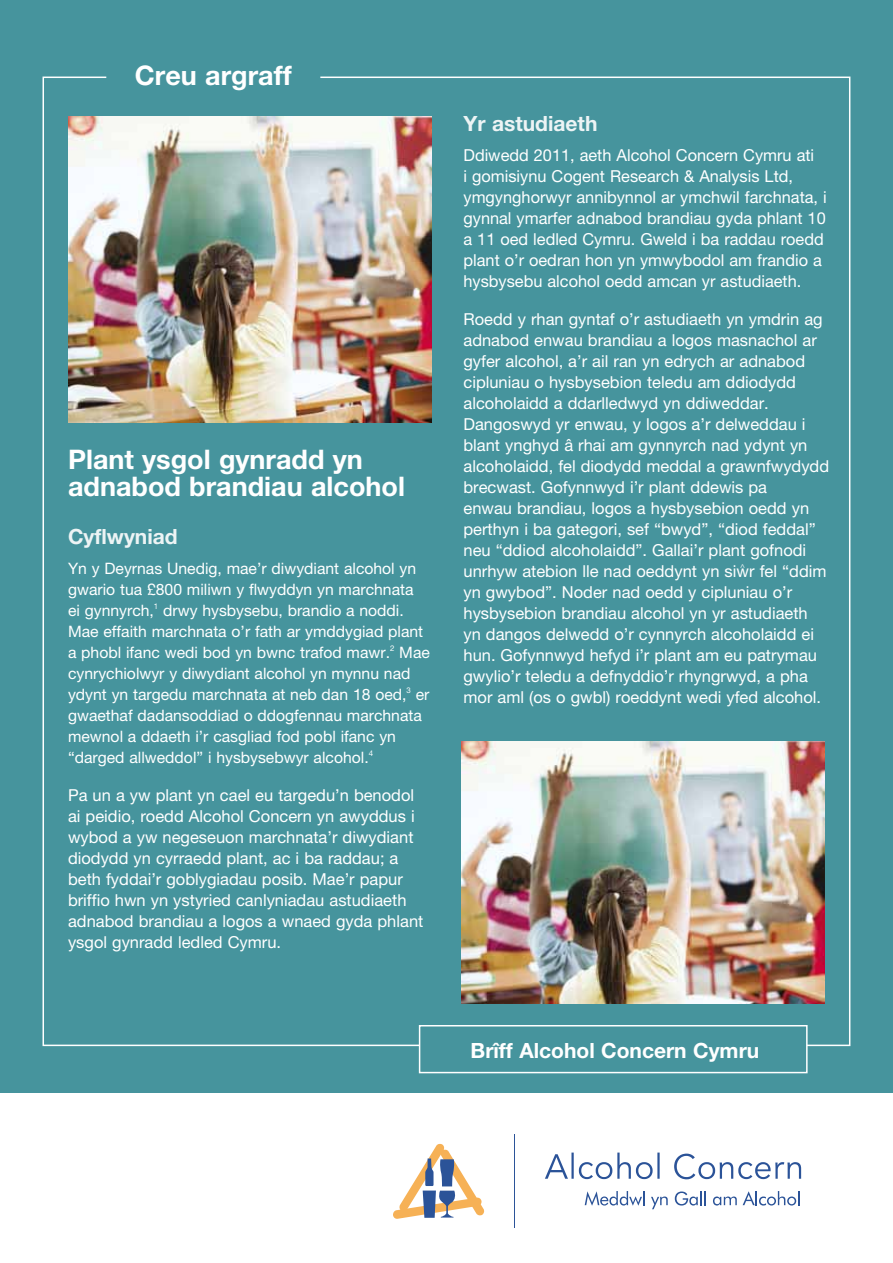
<style>
.page{position:relative;width:893px;height:1263px;background:#fff}
.page>*{position:absolute;margin:0;border:0;box-sizing:border-box;transform-origin:0 0}
.t1{font:700 27px/27px "Helvetica Neue";color:#fff}
.t2{font:700 21px "Helvetica Neue";color:#fff}
.t3{font:700 21px "Helvetica Neue";color:#edf4f5}
.t4{font:16.5px/21px "Helvetica Neue";color:#fff}
.t5{font:15.75px/21px "Helvetica Neue";color:#fff}
</style>
<div class="page">
<div style="left:0;top:0;width:893px;height:1093px;background:#46949d"></div>
<div style="left:419px;top:1025px;width:389px;height:48px;background:#46949d;border:2px solid #fff"></div>
<img style="left:68px;top:117px;width:364px;height:305px">
<img style="left:461px;top:741px;width:364px;height:262px">
<svg style="left:393px;top:1143px;width:92px;height:76px"></svg>
<hr style="left:514px;top:1135px;width:1px;height:93px;background:#2b5398">
<svg style="left:545px;top:1152px;width:256px;height:27px"></svg>
<svg style="left:585px;top:1191px;width:60px;height:15px"></svg>
<svg style="left:651px;top:1196px;width:17px;height:13px"></svg>
<svg style="left:675px;top:1191px;width:31px;height:14px"></svg>
<svg style="left:713px;top:1196px;width:24px;height:9px"></svg>
<svg style="left:743px;top:1191px;width:57px;height:14px"></svg>
<h1 class="t1" style="left:135px;top:61px;width:158px">Creu argraff</h1>
<h1 class="t1" style="left:68px;top:445px;width:338px">Plant ysgol gynradd yn adnabod brandiau alcohol</h1>
<p class="t3" style="left:68px;top:524px;width:111px">Cyflwyniad</p>
<p class="t5" style="left:68px;top:557px;width:363px">Yn y Deyrnas Unedig, mae’r diwydiant alcohol yn gwario tua £800 miliwn y flwyddyn yn marchnata<br>ei gynnyrch,<sup>1</sup> drwy hysbysebu, brandio a noddi.<br>Mae effaith marchnata o’r fath ar ymddygiad plant a phobl ifanc wedi bod yn bwnc trafod mawr.<sup>2</sup> Mae cynrychiolwyr y diwydiant alcohol yn mynnu nad ydynt yn targedu marchnata at neb dan 18 oed,<sup>3</sup> er gwaethaf dadansoddiad o ddogfennau marchnata mewnol a ddaeth i’r casgliad fod pobl ifanc yn “darged allweddol” i hysbysebwyr alcohol.<sup>4</sup></p>
<p class="t4" style="left:68px;top:784px;width:357px">Pa un a yw plant yn cael eu targedu’n benodol ai peidio, roedd Alcohol Concern yn awyddus i wybod a yw negeseuon marchnata’r diwydiant diodydd yn cyrraedd plant, ac i ba raddau; a beth fyddai’r goblygiadau posib. Mae’r papur briffio hwn yn ystyried canlyniadau astudiaeth adnabod brandiau a logos a wnaed gyda phlant ysgol gynradd ledled Cymru.</p>
<p class="t3" style="left:463px;top:111px;width:135px">Yr astudiaeth</p>
<p class="t4" style="left:463px;top:144px;width:365px">Ddiwedd 2011, aeth Alcohol Concern Cymru ati<br>i gomisiynu Cogent Research &amp; Analysis Ltd, ymgynghorwyr annibynnol ar ymchwil farchnata, i gynnal ymarfer adnabod brandiau gyda phlant 10 a 11 oed ledled Cymru. Gweld i ba raddau roedd plant o’r oedran hon yn ymwybodol am frandio a hysbysebu alcohol oedd amcan yr astudiaeth.</p>
<p class="t4" style="left:463px;top:308px;width:367px">Roedd y rhan gyntaf o’r astudiaeth yn ymdrin ag adnabod enwau brandiau a logos masnachol ar gyfer alcohol, a’r ail ran yn edrych ar adnabod cipluniau o hysbysebion teledu am ddiodydd alcoholaidd a ddarlledwyd yn ddiweddar.<br>Dangoswyd yr enwau, y logos a’r delweddau i blant ynghyd â rhai am gynnyrch nad ydynt yn alcoholaidd, fel diodydd meddal a grawnfwydydd brecwast. Gofynnwyd i’r plant ddewis pa<br>enwau brandiau, logos a hysbysebion oedd yn perthyn i ba gategori, sef “bwyd”, “diod feddal” neu “ddiod alcoholaidd”. Gallai’r plant gofnodi unrhyw atebion lle nad oeddynt yn siw<sup>^</sup> r fel “ddim yn gwybod”. Noder nad oedd y cipluniau o’r hysbysebion brandiau alcohol yn yr astudiaeth yn dangos delwedd o’r cynnyrch alcoholaidd ei hun. Gofynnwyd hefyd i’r plant am eu patrymau gwylio’r teledu a defnyddio’r rhyngrwyd, a pha mor aml (os o gwbl) roeddynt wedi yfed alcohol.</p>
<p class="t2" style="left:471px;top:1038px;width:290px">Brîff Alcohol Concern Cymru</p>
</div>
